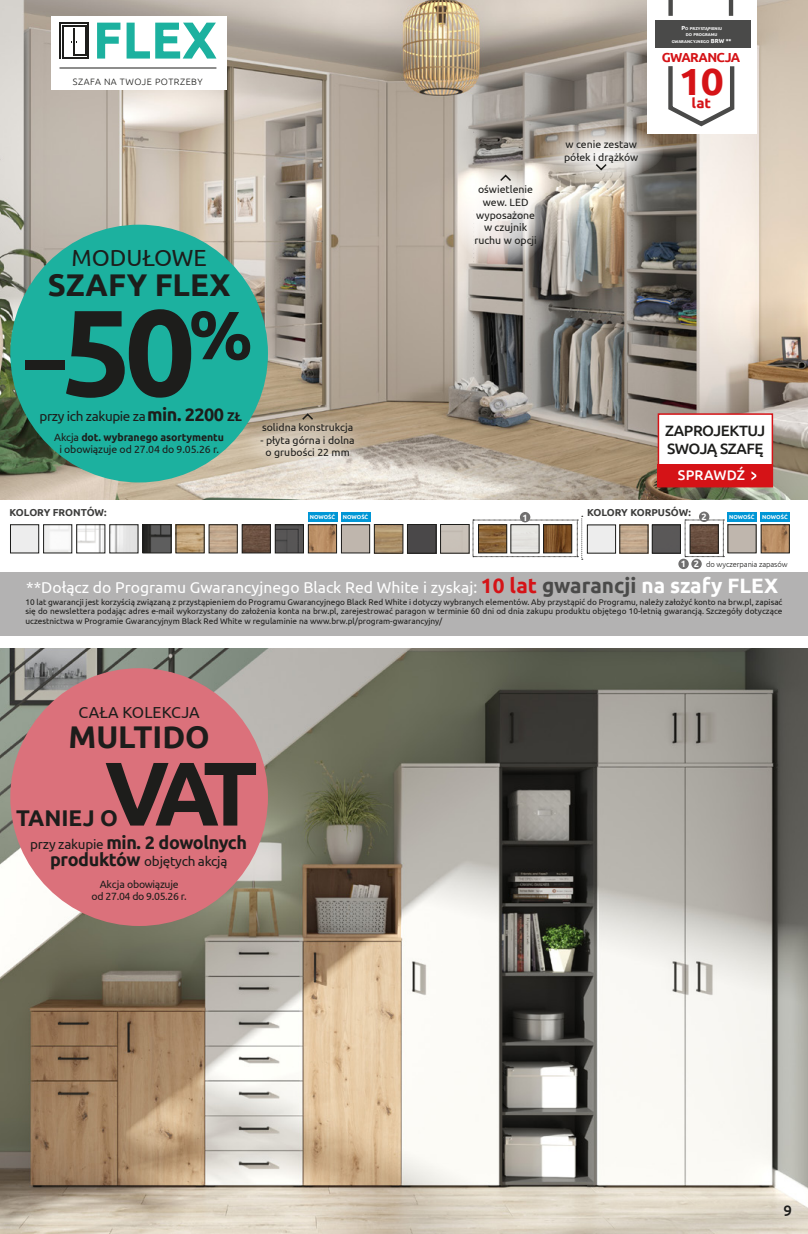
<style>
.page{position:relative;width:808px;height:1234px;background:#fff}
.page>*{position:absolute;margin:0;border:0;box-sizing:border-box;transform-origin:0 0}
.t1{font:700 122.25px "Ubuntu";color:#1d1d1b}
.t2{font:700 90.3px "Ubuntu";color:#1d1d1b}
.t3{font:700 37.8px "Ubuntu";color:#d51317;scale:1.08 1}
.t4{font:700 31.35px "Ubuntu";color:#1d1d1b}
.t5{font:700 31.35px "Ubuntu";color:#1d1d1b}
.t6{font:23.25px "Ubuntu";color:#1d1d1b}
.t7{font:700 22.65px "Ubuntu";color:#1d1d1b}
.t8{font:700 18px "Ubuntu";letter-spacing:-.02em;color:#1d1d1b}
.t9{font:15.9px "Ubuntu";color:#1d1d1b}
.t10{font:15.75px "Ubuntu";color:#fff}
.t11{font:500 15px/18px "Ubuntu";letter-spacing:-.03em;color:#1d1d1b}
.t12{font:500 13.95px "Ubuntu";letter-spacing:.01em;color:#fff}
.t13{font:700 13.8px "Ubuntu";color:#d51317;scale:1.08 1}
.t14{font:13.5px "Ubuntu";letter-spacing:-.03em;color:#1d1d1b}
.t15{font:700 13.05px "Ubuntu";letter-spacing:-.05em;color:#d51317}
.t16{font:10.5px/12.6px "Ubuntu";color:#1d1d1b;text-align:center}
.t17{font:10.5px/12px "Ubuntu";letter-spacing:-.03em;color:#1d1d1b;text-align:center}
.t18{font:700 10.05px "Ubuntu";color:#3c3c3b}
.t19{font:300 9.15px "Ubuntu";letter-spacing:.05em;color:#1d1d1b}
.t20{font:700 9.15px "Ubuntu";color:#fff}
.t21{font:8.25px/9.8px "Ubuntu";color:#1d1d1b;text-align:justify}
.t22{font:300 7.5px "Ubuntu";letter-spacing:-.01em;color:#1d1d1b}
.t23{font:700 5.7px "Ubuntu";color:#fff}
.t24{font:700 4.05px/6.6px "Ubuntu";color:#fff;text-align:center}
.s1{font-size:5.85px}
.s2{font-weight:700;font-size:18px}
.s3{font-weight:700;font-size:12.6px}
.s4{font-weight:700}
.s5{font-weight:700;font-size:9.15px;color:#fff}
.s6{font-weight:700;font-size:20.85px;color:#d51317}
.s7{font-weight:700;font-size:20.85px;color:#4a4a49}
.s8{font-weight:700;font-size:20.85px}
.s9{font-weight:400;font-size:13.5px}
</style>
<div class="page">
<img style="left:0;top:648px;width:808px;height:585px">
<img style="left:0;top:0;width:808px;height:500px">
<svg style="left:539px;top:124px;width:124px;height:55px;background:#c3bcb4"></svg>
<svg style="left:247px;top:413px;width:125px;height:55px"></svg>
<svg style="left:455px;top:161px;width:94px;height:108px"></svg>
<svg style="left:499px;top:173px;width:14px;height:9px"></svg>
<svg style="left:594px;top:162px;width:14px;height:9px"></svg>
<svg style="left:240px;top:417px;width:124px;height:55px;background:#d0c4b2"></svg>
<svg style="left:301px;top:412px;width:14px;height:9px"></svg>
<div style="left:658px;top:413px;width:115px;height:74px;background:#fff;border:2px solid #d51317"></div>
<div style="left:658px;top:464px;width:115px;height:22px;background:#d51317"></div>
<svg style="left:751px;top:471px;width:5px;height:9px"></svg>
<div style="left:647px;top:0;width:110px;height:133px;background:#fff"></div>
<div style="left:655px;top:20px;width:95px;height:27px;background:#4a4a49"></div>
<svg style="left:668px;top:66px;width:67px;height:61px"></svg>
<div style="left:668px;top:0;width:5px;height:16px;background:#4a4a49"></div>
<hr style="left:729px;top:0;width:4px;height:16px;background:#4a4a49">
<div style="left:51px;top:16px;width:173px;height:73px;background:#fff"></div>
<svg style="left:60px;top:22px;width:157px;height:37px"></svg>
<hr style="left:60px;top:68px;width:156px;height:1px;background:#1d1d1b">
<img style="left:277px;top:526px;width:25px;height:25px">
<div style="left:275px;top:524px;width:29px;height:29px;border:1px solid #1d1d1b"></div>
<img style="left:178px;top:526px;width:24px;height:25px">
<img style="left:145px;top:526px;width:24px;height:25px">
<div style="left:143px;top:524px;width:28px;height:29px;border:1px solid #1d1d1b"></div>
<img style="left:78px;top:526px;width:25px;height:25px">
<div style="left:76px;top:524px;width:29px;height:29px;border:1px solid #1d1d1b"></div>
<div style="left:10px;top:524px;width:29px;height:29px;background:#ededed"></div>
<div style="left:10px;top:524px;width:29px;height:29px;border:1px solid #1d1d1b"></div>
<div style="left:43px;top:524px;width:29px;height:29px;border:1px solid #1d1d1b"></div>
<img style="left:114px;top:526px;width:22px;height:25px">
<img style="left:244px;top:526px;width:25px;height:25px">
<div style="left:242px;top:524px;width:29px;height:29px;border:1px solid #1d1d1b"></div>
<svg style="left:473px;top:516px;width:110px;height:43px"></svg>
<svg style="left:685px;top:519px;width:39px;height:38px"></svg>
<img style="left:513px;top:526px;width:24px;height:25px">
<img style="left:545px;top:526px;width:25px;height:25px">
<div style="left:543px;top:524px;width:29px;height:29px;border:1px solid #1d1d1b"></div>
<img style="left:480px;top:526px;width:25px;height:25px">
<div style="left:478px;top:524px;width:29px;height:29px;border:1px solid #1d1d1b"></div>
<div style="left:341px;top:524px;width:29px;height:29px;border:1px solid #1d1d1b"></div>
<img style="left:310px;top:526px;width:25px;height:25px">
<div style="left:308px;top:524px;width:29px;height:29px;border:1px solid #1d1d1b"></div>
<img style="left:376px;top:526px;width:25px;height:25px">
<div style="left:374px;top:524px;width:29px;height:29px;border:1px solid #1d1d1b"></div>
<img style="left:409px;top:526px;width:25px;height:25px">
<div style="left:407px;top:524px;width:29px;height:29px;border:1px solid #1d1d1b"></div>
<div style="left:440px;top:524px;width:29px;height:29px;border:1px solid #1d1d1b"></div>
<img style="left:692px;top:526px;width:24px;height:25px">
<div style="left:690px;top:524px;width:28px;height:29px;border:1px solid #1d1d1b"></div>
<div style="left:587px;top:524px;width:29px;height:29px;border:1px solid #1d1d1b"></div>
<img style="left:654px;top:526px;width:25px;height:25px">
<div style="left:652px;top:524px;width:29px;height:29px;border:1px solid #1d1d1b"></div>
<img style="left:763px;top:526px;width:24px;height:25px">
<div style="left:761px;top:524px;width:28px;height:29px;border:1px solid #1d1d1b"></div>
<div style="left:760px;top:512px;width:30px;height:9px;background:#0096d5"></div>
<div style="left:341px;top:512px;width:29px;height:9px;background:#0096d5"></div>
<div style="left:727px;top:512px;width:30px;height:9px;background:#0096d5"></div>
<div style="left:308px;top:512px;width:29px;height:9px;background:#0096d5"></div>
<div style="left:520px;top:512px;width:10px;height:10px;background:#706f6f;border-radius:50%"></div>
<div style="left:699px;top:511px;width:10px;height:11px;background:#706f6f;border-radius:50%"></div>
<div style="left:678px;top:558px;width:11px;height:11px;background:#706f6f;border-radius:50%"></div>
<div style="left:691px;top:558px;width:11px;height:11px;background:#706f6f;border-radius:50%"></div>
<div style="left:10px;top:224px;width:258px;height:258px;background:#1cb19f;border-radius:50%"></div>
<div style="left:10px;top:668px;width:258px;height:257px;background:#db717b;border-radius:50%"></div>
<div style="left:0;top:571px;width:808px;height:64px;background:#b3b2b2"></div>
<div style="left:26px;top:360px;width:39px;height:9px;background:#1d1d1b"></div>
<p class="t24" style="left:672px;top:25px;width:61px"><span class="s1">P</span>O PRZYSTĄPIENIU<br>DO PROGRAMU<br>GWARANCYJNEGO <span class="s1">BRW **</span></p>
<p class="t19" style="left:73px;top:76px;width:131px">SZAFA NA TWOJE POTRZEBY</p>
<p class="t19" style="left:76px;top:76px;width:131px">SZAFA NA TWOJE POTRZEBY</p>
<h3 class="t15" style="left:662px;top:49px;width:80px">GWARANCJA</h3>
<h3 class="t3" style="left:679px;top:58px;width:43px">10</h3>
<h3 class="t13" style="left:691px;top:94px;width:20px">lat</h3>
<h3 class="t6" style="left:71px;top:244px;width:137px">MODUŁOWE</h3>
<h3 class="t4" style="left:48px;top:266px;width:21px">SZA</h3>
<h3 class="t4" style="left:108px;top:266px;width:124px">FY FLEX</h3>
<h1 class="t1" style="left:61px;top:278px;width:193px">50<sup>%</sup></h1>
<h3 class="t14" style="left:40px;top:408px;width:204px">przy ich zakupie za<span class="s2">min.</span> <span class="s2">2200</span> <span class="s3">ZŁ</span></h3>
<p class="t16" style="left:54px;top:430px;width:171px;line-height:12px">Akcja <span class="s4">dot. wybranego asortymentu </span>i obowiązuje od 27.04 do 9.05.26 r.</p>
<p class="t16" style="left:474px;top:183px;width:64px">oświetlenie wew. LED wyposażone w czujnik ruchu w opcji</p>
<p class="t16" style="left:564px;top:138px;width:76px;text-align:left">w cenie zestaw półek i drążków</p>
<p class="t16" style="left:262px;top:421px;width:93px">solidna konstrukcja</p>
<p class="t16" style="left:261px;top:433px;width:96px">- płyta górna i dolna o grubości 22 mm</p>
<h3 class="t11" style="left:665px;top:420px;width:102px">ZAPROJEKTUJ<br>SWOJĄ SZAFĘ</h3>
<h3 class="t12" style="left:678px;top:466px;width:69px">SPRAWDŹ</h3>
<p class="t18" style="left:10px;top:506px;width:99px">KOLORY FRONTÓW:</p>
<p class="t18" style="left:587px;top:506px;width:105px">KOLORY KORPUSÓW:</p>
<p class="t23" style="left:310px;top:513px;width:27px">NOWOŚĆ</p>
<p class="t23" style="left:343px;top:513px;width:27px">NOWOŚĆ</p>
<p class="t20" style="left:522px;top:512px;width:7px">1</p>
<p class="t20" style="left:701px;top:511px;width:7px">2</p>
<p class="t23" style="left:729px;top:513px;width:27px">NOWOŚĆ</p>
<p class="t23" style="left:762px;top:513px;width:27px">NOWOŚĆ</p>
<p class="t22" style="left:681px;top:559px;width:108px"><span class="s5">1 2</span> do wyczerpania zapasów</p>
<h3 class="t10" style="left:26px;top:577px;width:753px">**Dołącz do Programu Gwarancyjnego Black Red White i zyskaj: <span class="s6">10 lat</span> <span class="s7">gwarancji</span> <span class="s8">na szafy FLEX</span></h3>
<p class="t21" style="left:26px;top:596px;width:758px">10 lat gwarancji jest korzyścią związaną z przystąpieniem do Programu Gwarancyjnego Black Red White i dotyczy wybranych elementów. Aby przystąpić do Programu, należy założyć konto na brw.pl, zapisać się do newslettera podając adres e-mail wykorzystany do założenia konta na brw.pl, zarejestrować paragon w terminie 60 dni od dnia zakupu produktu objętego 10-letnią gwarancją. Szczegóły dotyczące uczestnictwa w Programie Gwarancyjnym Black Red White w regulaminie na www.brw.pl/program-gwarancyjny/</p>
<h3 class="t9" style="left:79px;top:702px;width:123px">CAŁA KOLEKCJA</h3>
<h3 class="t5" style="left:68px;top:718px;width:143px">MULTIDO</h3>
<h2 class="t2" style="left:105px;top:738px;width:155px">VAT</h2>
<h3 class="t7" style="left:16px;top:803px;width:103px">TANIEJ O</h3>
<h3 class="t8" style="left:30px;top:831px;width:218px"><span class="s9">przy zakupie</span> min. 2 dowolnych</h3>
<h3 class="t14" style="left:50px;top:852px;width:179px"><span class="s2">produktów</span> objętych akcją</h3>
<p class="t17" style="left:92px;top:877px;width:96px">Akcja obowiązuje<br>od 27.04 do 9.05.26 r.</p>
<h3 class="t11" style="left:783px;top:1200px;width:10px">9</h3>
</div>
